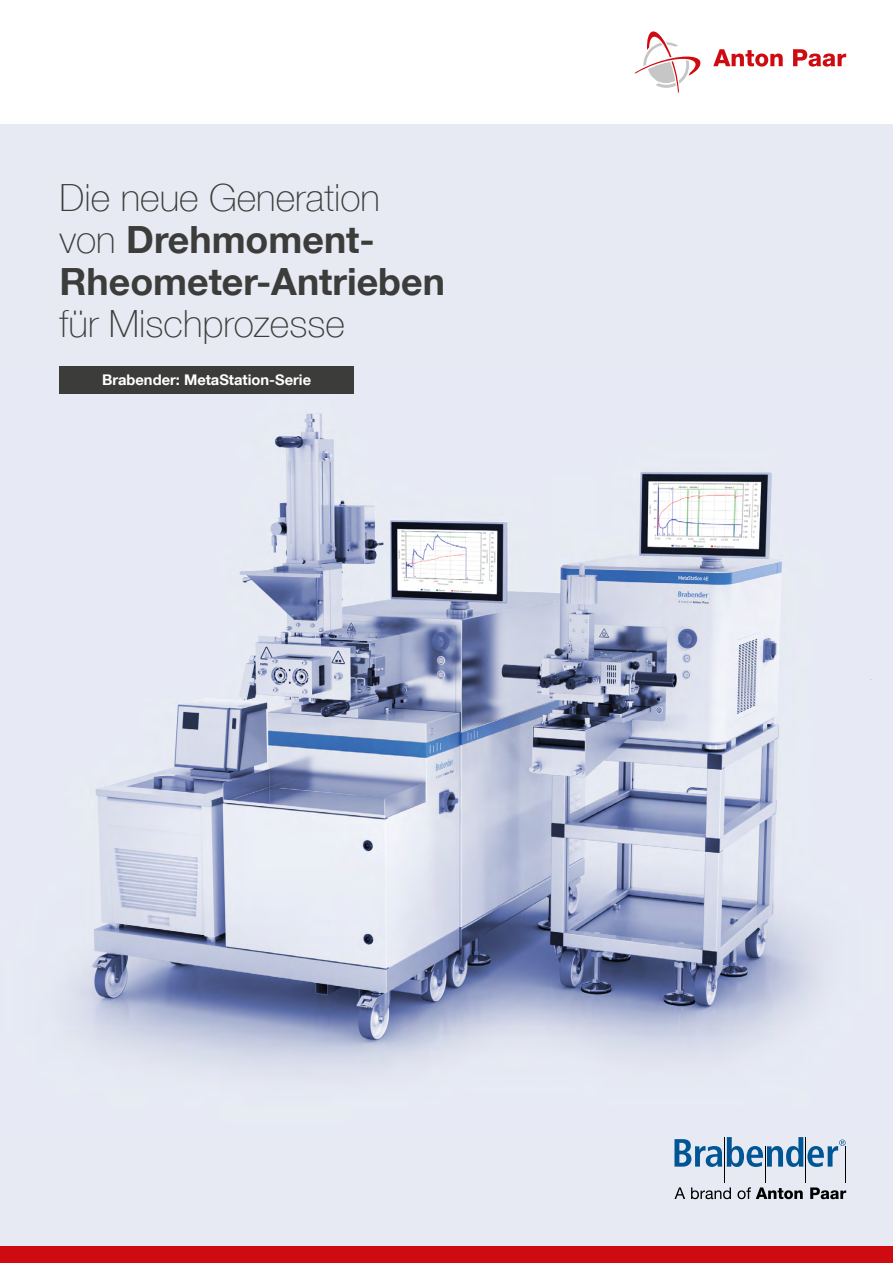
<style>
.page{position:relative;width:893px;height:1263px;background:#fff}
.page>*{position:absolute;margin:0;border:0;box-sizing:border-box;transform-origin:0 0}
.t1{font:700 37.5px/42px "Helvetica Neue LT Com";color:#3c3c3b}
.t2{font:100 37.5px "Helvetica Neue LT Com";color:#3c3c3b}
.t3{font:700 14.7px "Helvetica Neue LT Com";color:#fff}
.s1{font-weight:100}
</style>
<div class="page">
<div style="left:0;top:124px;width:893px;height:1139px;background:#e7eaf2"></div>
<img style="left:59px;top:366px;width:812px;height:703px">
<div style="left:60px;top:366px;width:294px;height:28px;background:#3c3c3b"></div>
<svg style="left:713px;top:49px;width:70px;height:18px"></svg>
<svg style="left:793px;top:49px;width:53px;height:18px"></svg>
<svg style="left:634px;top:31px;width:67px;height:62px"></svg>
<hr style="left:724px;top:1137px;width:1px;height:45px;background:#000">
<hr style="left:805px;top:1137px;width:1px;height:45px;background:#000">
<hr style="left:765px;top:1146px;width:1px;height:36px;background:#000">
<hr style="left:846px;top:1146px;width:1px;height:36px;background:#000">
<svg style="left:674px;top:1137px;width:171px;height:30px"></svg>
<svg style="left:674px;top:1187px;width:11px;height:12px"></svg>
<svg style="left:691px;top:1187px;width:40px;height:12px"></svg>
<svg style="left:737px;top:1187px;width:66px;height:12px"></svg>
<svg style="left:810px;top:1187px;width:36px;height:12px"></svg>
<div style="left:0;top:1246px;width:893px;height:17px;background:#ce0b10"></div>
<p class="t1" style="left:60px;top:175px;width:387px"><span class="s1">Die neue Generation von</span> Drehmoment-<br>Rheometer-Antrieben</p>
<p class="t2" style="left:60px;top:301px;width:287px">für Mischprozesse</p>
<p class="t3" style="left:102px;top:371px;width:211px">Brabender: MetaStation-Serie</p>
</div>
